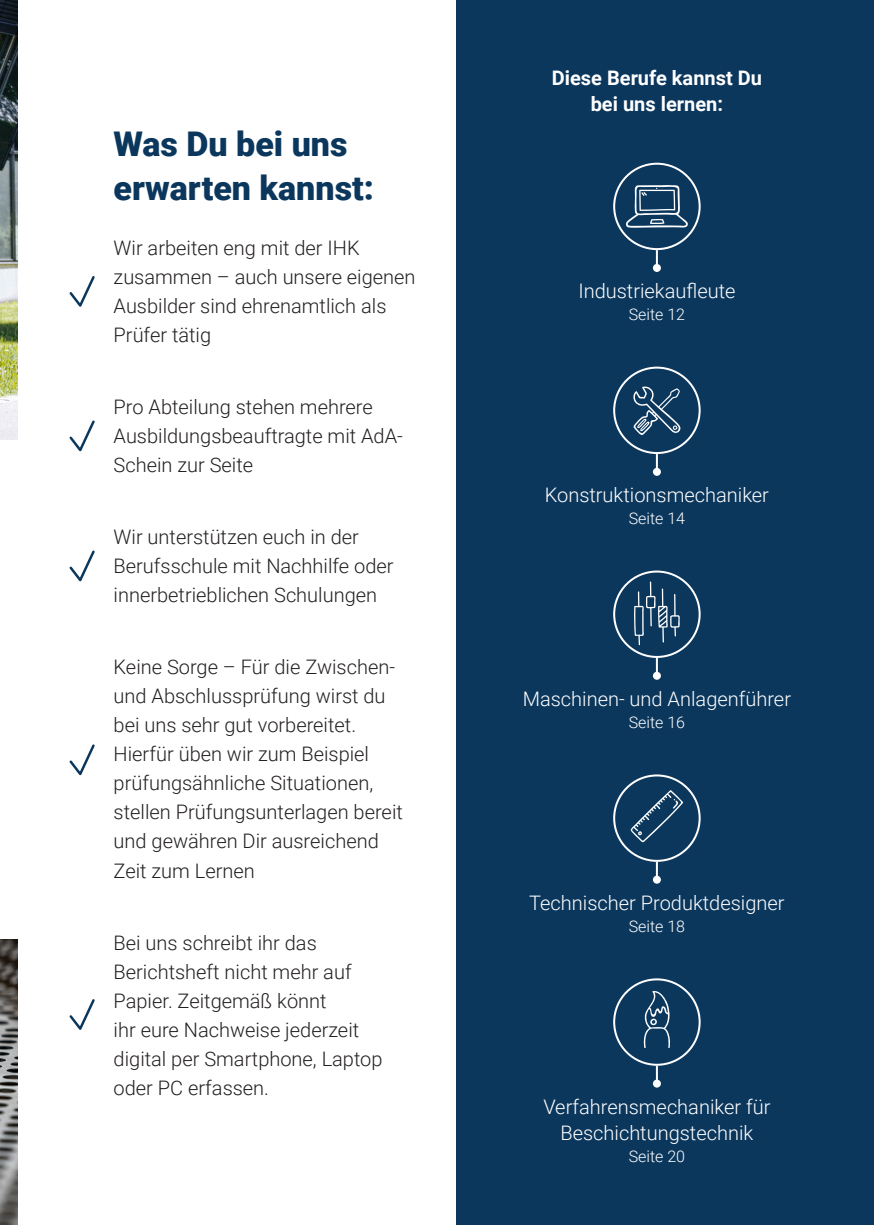
<style>
.page{position:relative;width:874px;height:1225px;background:#fff}
.page>*{position:absolute;margin:0;border:0;box-sizing:border-box;transform-origin:0 0}
.t1{font:900 34px/44px "Roboto";color:#0b375d}
.t2{font:300 20px/29px "Roboto";color:#231f20}
.t3{font:300 20px/26px "Roboto";color:#fff;text-align:center}
.t4{font:700 20px/26px "Roboto";color:#fff;text-align:center}
.t5{font:300 16px "Roboto";color:#fff}
</style>
<div class="page">
<div style="left:456px;top:0;width:417px;height:1225px;background:#0b375d"></div>
<img style="left:0;top:0;width:17px;height:439px">
<img style="left:0;top:939px;width:17px;height:286px">
<div style="left:613px;top:774px;width:87px;height:88px;border:2px solid #fff;border-radius:50%"></div>
<svg style="left:655px;top:862px;width:2px;height:13px"></svg>
<svg style="left:652px;top:875px;width:8px;height:8px"></svg>
<svg style="left:630px;top:790px;width:52px;height:52px"></svg>
<div style="left:613px;top:570px;width:87px;height:88px;border:2px solid #fff;border-radius:50%"></div>
<svg style="left:655px;top:658px;width:2px;height:14px"></svg>
<div style="left:652px;top:672px;width:8px;height:8px;background:#fff;border-radius:50%"></div>
<svg style="left:634px;top:581px;width:45px;height:64px"></svg>
<div style="left:613px;top:367px;width:87px;height:87px;border:2px solid #fff;border-radius:50%"></div>
<svg style="left:655px;top:454px;width:2px;height:14px"></svg>
<div style="left:652px;top:468px;width:8px;height:8px;background:#fff;border-radius:50%"></div>
<svg style="left:633px;top:386px;width:47px;height:49px"></svg>
<div style="left:613px;top:978px;width:87px;height:87px;border:2px solid #fff;border-radius:50%"></div>
<svg style="left:655px;top:1065px;width:2px;height:14px"></svg>
<div style="left:652px;top:1079px;width:8px;height:8px;background:#fff;border-radius:50%"></div>
<svg style="left:643px;top:991px;width:27px;height:57px"></svg>
<svg style="left:69px;top:276px;width:26px;height:31px"></svg>
<svg style="left:69px;top:420px;width:26px;height:32px"></svg>
<svg style="left:69px;top:550px;width:26px;height:32px"></svg>
<svg style="left:69px;top:999px;width:26px;height:31px"></svg>
<svg style="left:69px;top:744px;width:26px;height:32px"></svg>
<div style="left:613px;top:163px;width:87px;height:87px;border:2px solid #fff;border-radius:50%"></div>
<svg style="left:655px;top:250px;width:2px;height:14px"></svg>
<div style="left:652px;top:264px;width:8px;height:8px;background:#fff;border-radius:50%"></div>
<svg style="left:626px;top:185px;width:61px;height:43px"></svg>
<h1 class="t1" style="left:113px;top:121px;width:262px">Was Du bei uns erwarten kannst:</h1>
<p class="t2" style="left:113px;top:233px;width:303px">Wir arbeiten eng mit der IHK zusammen – auch unsere eigenen<br>Ausbilder sind ehrenamtlich als<br>Prüfer tätig</p>
<p class="t2" style="left:113px;top:392px;width:291px">Pro Abteilung stehen mehrere<br>Ausbildungsbeauftragte mit AdA-<br>Schein zur Seite</p>
<p class="t2" style="left:113px;top:522px;width:281px">Wir unterstützen euch in der<br>Berufsschule mit Nachhilfe oder innerbetrieblichen Schulungen</p>
<p class="t2" style="left:113px;top:652px;width:291px">Keine Sorge – Für die Zwischen&shy;und Abschlussprüfung wirst du bei uns sehr gut vorbereitet.<br>Hierfür üben wir zum Beispiel prüfungsähnliche Situationen, stellen Prüfungsunterlagen bereit und gewähren Dir ausreichend<br>Zeit zum Lernen</p>
<p class="t2" style="left:113px;top:927px;width:270px">Bei uns schreibt ihr das<br>Berichtsheft nicht mehr auf<br>Papier. Zeitgemäß könnt<br>ihr eure Nachweise jederzeit digital per Smartphone, Laptop oder PC erfassen.</p>
<p class="t4" style="left:551px;top:64px;width:211px">Diese Berufe kannst Du bei uns lernen:</p>
<p class="t3" style="left:578px;top:277px;width:158px">Industriekaufleute</p>
<p class="t5" style="left:628px;top:303px;width:58px">Seite 12</p>
<p class="t3" style="left:544px;top:481px;width:225px">Konstruktionsmechaniker</p>
<p class="t5" style="left:628px;top:507px;width:58px">Seite 14</p>
<p class="t3" style="left:522px;top:685px;width:270px">Maschinen- und Anlagenführer</p>
<p class="t5" style="left:628px;top:711px;width:58px">Seite 16</p>
<p class="t3" style="left:529px;top:889px;width:256px">Technischer Produktdesigner</p>
<p class="t5" style="left:628px;top:915px;width:58px">Seite 18</p>
<p class="t3" style="left:543px;top:1092px;width:228px">Verfahrensmechaniker für<br>Beschichtungstechnik</p>
<p class="t5" style="left:628px;top:1144px;width:58px">Seite 20</p>
</div>
